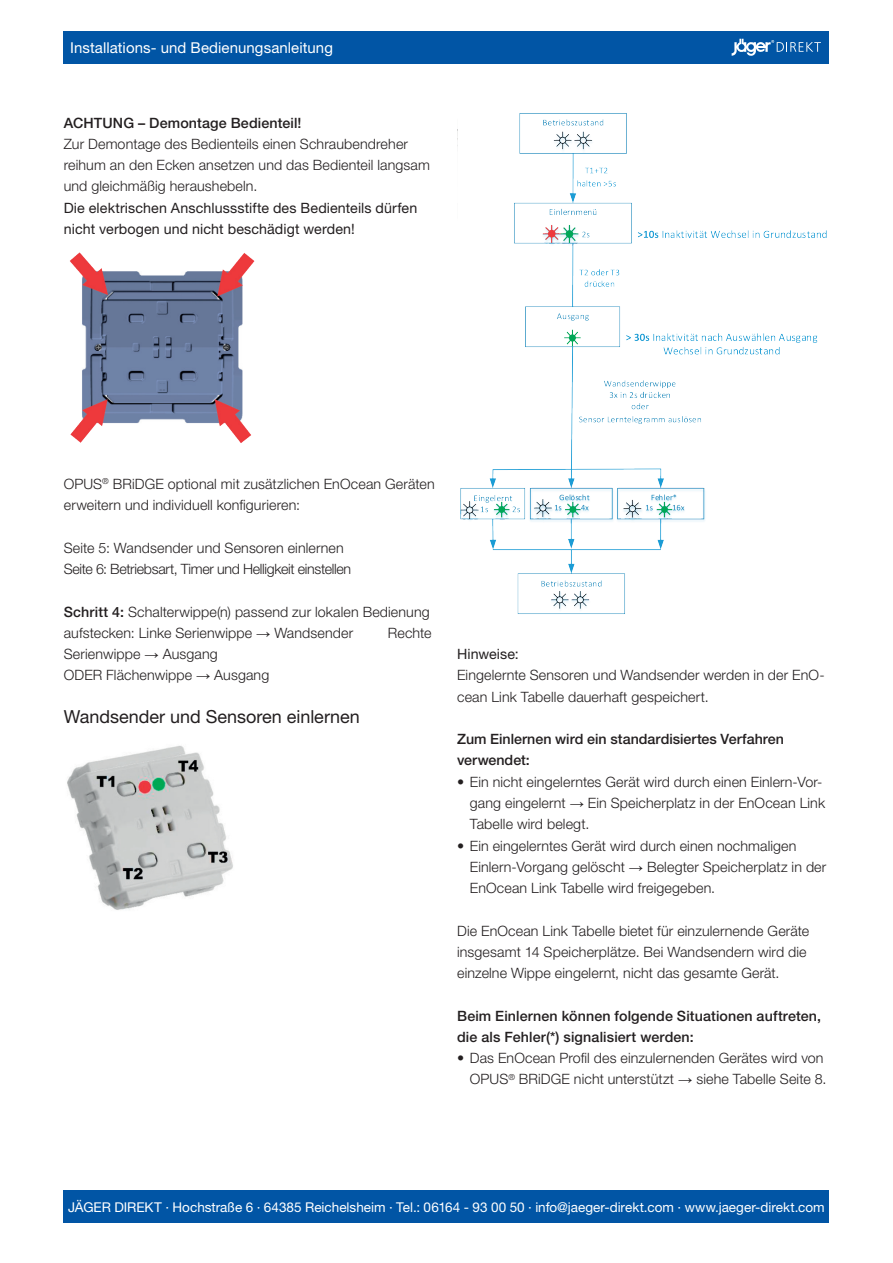
<style>
.page{position:relative;width:893px;height:1263px;background:#fff}
.page>*{position:absolute;margin:0;border:0;box-sizing:border-box;transform-origin:0 0}
.t1{font:18px "Helvetica Neue LT Pro";color:#231f20}
.t2{font:15px "Helvetica Neue LT Pro";letter-spacing:.005em;color:#fff}
.t3{font:300 14.25px/21.3px "Helvetica Neue LT Pro";letter-spacing:.01em;color:#231f20}
.t4{font:500 14.25px/21.3px "Helvetica Neue LT Pro";letter-spacing:.01em;color:#231f20}
.t5{font:14.25px/21.3px "Helvetica Neue LT Pro";letter-spacing:.005em;color:#231f20}
.t6{font:300 14.25px/21.3px "Helvetica Neue LT Pro";letter-spacing:-.015em;color:#231f20}
.t7{font:13.5px "Helvetica Neue LT Pro";color:#fff}
.s1{font-weight:500}
.s2{font-family:"Arial Narrow";font-weight:400}
</style>
<div class="page">
<div style="left:64px;top:1191px;width:765px;height:32px;background:#0155a5"></div>
<div style="left:64px;top:31px;width:765px;height:33px;background:#0155a5"></div>
<svg style="left:732px;top:39px;width:89px;height:17px"></svg>
<img style="left:70px;top:252px;width:185px;height:191px">
<img style="left:67px;top:745px;width:166px;height:165px">
<img style="left:457px;top:113px;width:370px;height:501px">
<p class="t2" style="left:70px;top:38px;width:264px">Installations- und Bedienungsanleitung</p>
<p class="t4" style="left:64px;top:112px;width:239px">ACHTUNG – Demontage Bedienteil!</p>
<p class="t3" style="left:64px;top:133px;width:368px">Zur Demontage des Bedienteils einen Schraubendreher reihum an den Ecken ansetzen und das Bedienteil langsam und gleichmäßig heraushebeln.</p>
<p class="t5" style="left:64px;top:197px;width:355px">Die elektrischen Anschlussstifte des Bedienteils dürfen nicht verbogen und nicht beschädigt werden!</p>
<p class="t3" style="left:64px;top:473px;width:372px">OPUS<sup>®</sup> BRiDGE optional mit zusätzlichen EnOcean Geräten erweitern und individuell konfigurieren:</p>
<p class="t6" style="left:64px;top:537px;width:289px">Seite 5: Wandsender und Sensoren einlernen<br>Seite 6: Betriebsart, Timer und Helligkeit einstellen</p>
<p class="t3" style="left:64px;top:601px;width:367px"><span class="s1">Schritt 4:</span> Schalterwippe(n) passend zur lokalen Bedienung aufstecken: Linke Serienwippe <span class="s2">→</span> Wandsender</p>
<p class="t3" style="left:388px;top:622px;width:45px">Rechte</p>
<p class="t3" style="left:64px;top:643px;width:207px">Serienwippe <span class="s2">→</span> Ausgang<br>ODER Flächenwippe <span class="s2">→</span> Ausgang</p>
<p class="t1" style="left:64px;top:705px;width:297px">Wandsender und Sensoren einlernen</p>
<p class="t5" style="left:457px;top:643px;width:63px">Hinweise:</p>
<p class="t3" style="left:457px;top:664px;width:369px">Eingelernte Sensoren und Wandsender werden in der EnO&shy;cean Link Tabelle dauerhaft gespeichert.</p>
<p class="t4" style="left:457px;top:728px;width:328px">Zum Einlernen wird ein standardisiertes Verfahren verwendet:</p>
<p class="t3" style="left:470px;top:771px;width:357px;text-indent:-13px">• Ein nicht eingelerntes Gerät wird durch einen Einlern-Vor&shy;gang eingelernt <span class="s2">→</span> Ein Speicherplatz in der EnOcean Link<br>Tabelle wird belegt.</p>
<p class="t3" style="left:470px;top:834px;width:358px;text-indent:-13px">• Ein eingelerntes Gerät wird durch einen nochmaligen<br>Einlern-Vorgang gelöscht <span class="s2">→</span> Belegter Speicherplatz in der<br>EnOcean Link Tabelle wird freigegeben.</p>
<p class="t3" style="left:457px;top:919px;width:354px">Die EnOcean Link Tabelle bietet für einzulernende Geräte insgesamt 14 Speicherplätze. Bei Wandsendern wird die einzelne Wippe eingelernt, nicht das gesamte Gerät.</p>
<p class="t4" style="left:457px;top:1005px;width:365px">Beim Einlernen können folgende Situationen auftreten, die als Fehler(*) signalisiert werden:</p>
<p class="t3" style="left:457px;top:1047px;width:371px;text-align:right">• Das EnOcean Profil des einzulernenden Gerätes wird von<br>OPUS<sup>®</sup> BRiDGE nicht unterstützt <span class="s2">→</span> siehe Tabelle Seite 8.</p>
<p class="t7" style="left:68px;top:1199px;width:758px">JÄGER DIREKT · Hochstraße 6 · 64385 Reichelsheim · Tel.: 06164 - 93 00 50 · info@jaeger-direkt.com · www.jaeger-direkt.com</p>
</div>
